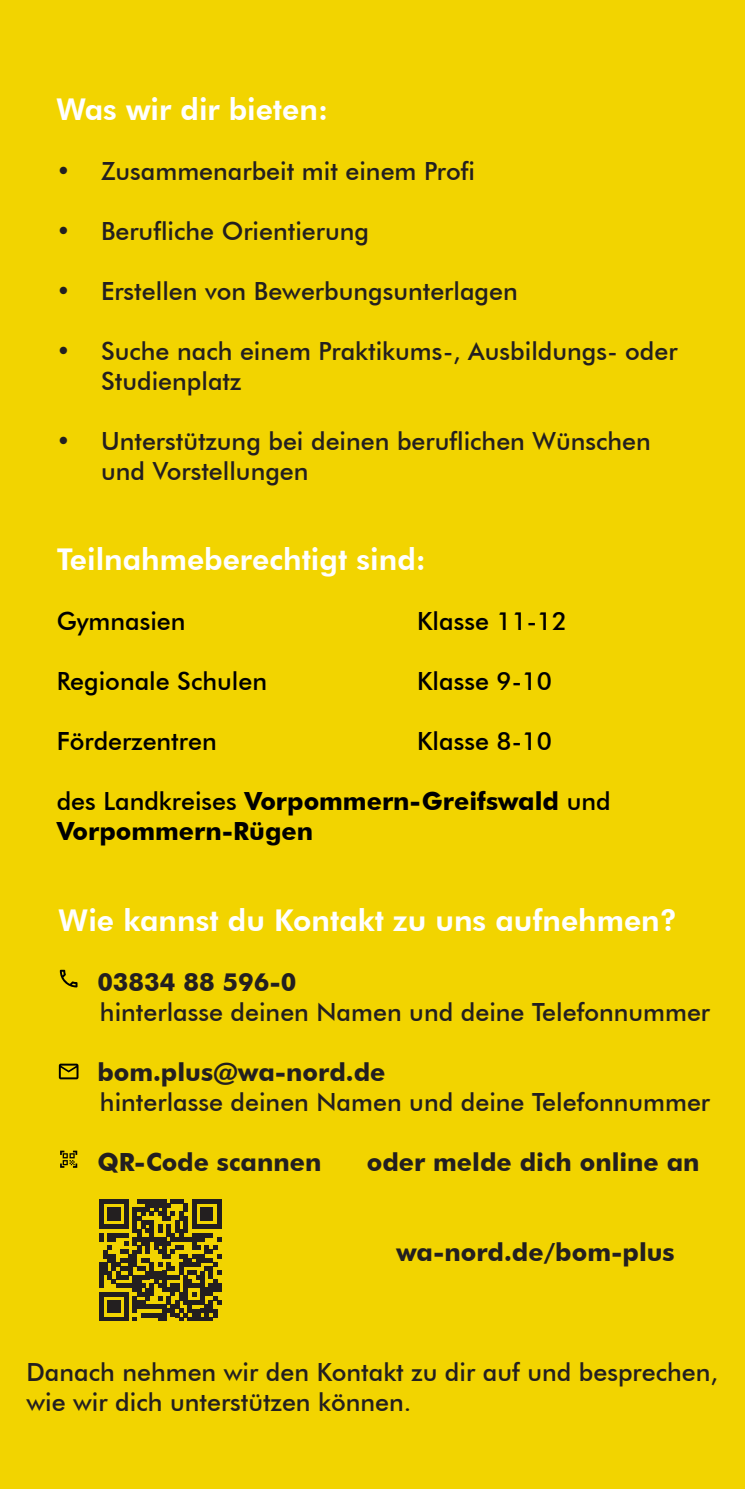
<style>
.page{position:relative;width:745px;height:1489px;background:#fff}
.page>*{position:absolute;margin:0;border:0;box-sizing:border-box;transform-origin:0 0}
.t1{font:800 30px "Futura BT";color:#fff}
.t2{font:500 25px/30px "Futura BT";color:#231f20}
.t3{font:700 25px "Futura BT";color:#231f20}
.t4{font:500 25px "Futura BT";color:#000}
.t5{font:700 25px/30px "Futura BT";color:#000}
.s1{font-weight:500}
</style>
<div class="page">
<div style="left:0;top:0;width:744px;height:1488px;background:#f2d400"></div>
<svg style="left:99px;top:1199px;width:122px;height:121px"></svg>
<svg style="left:60px;top:969px;width:17px;height:18px"></svg>
<svg style="left:59px;top:1063px;width:19px;height:16px"></svg>
<svg style="left:60px;top:1150px;width:17px;height:17px"></svg>
<p class="t1" style="left:56px;top:91px;width:273px">Was wir dir bieten:</p>
<p class="t2" style="left:56px;top:156px;width:420px">• Zusammenarbeit mit einem Profi</p>
<p class="t2" style="left:56px;top:216px;width:314px">• Berufliche Orientierung</p>
<p class="t2" style="left:56px;top:276px;width:463px">• Erstellen von Bewerbungsunterlagen</p>
<p class="t2" style="left:101px;top:336px;width:577px;text-indent:-45px">• Suche nach einem Praktikums-, Ausbildungs- oder<br>Studienplatz</p>
<p class="t2" style="left:101px;top:426px;width:551px;text-indent:-45px">• Unterstützung bei deinen beruflichen Wünschen und Vorstellungen</p>
<p class="t1" style="left:57px;top:541px;width:370px">Teilnahmeberechtigt sind:</p>
<p class="t4" style="left:57px;top:606px;width:130px">Gymnasien</p>
<p class="t4" style="left:417px;top:606px;width:151px">Klasse 11-12</p>
<p class="t4" style="left:57px;top:666px;width:212px">Regionale Schulen</p>
<p class="t4" style="left:417px;top:666px;width:136px">Klasse 9-10</p>
<p class="t4" style="left:57px;top:726px;width:161px">Förderzentren</p>
<p class="t4" style="left:417px;top:726px;width:136px">Klasse 8-10</p>
<p class="t5" style="left:57px;top:786px;width:555px"><span class="s1">des Landkreises</span> Vorpommern-Greifswald <span class="s1">und<br></span>Vorpommern-Rügen</p>
<p class="t1" style="left:58px;top:901px;width:620px">Wie kannst du Kontakt zu uns aufnehmen?</p>
<p class="t3" style="left:97px;top:966px;width:200px">03834 88 596-0</p>
<p class="t2" style="left:100px;top:996px;width:611px">hinterlasse deinen Namen und deine Telefonnummer</p>
<p class="t3" style="left:97px;top:1056px;width:289px">bom.plus@wa-nord.de</p>
<p class="t2" style="left:100px;top:1086px;width:611px">hinterlasse deinen Namen und deine Telefonnummer</p>
<p class="t3" style="left:97px;top:1146px;width:225px">QR-Code scannen</p>
<p class="t3" style="left:366px;top:1146px;width:334px">oder melde dich online an</p>
<p class="t3" style="left:396px;top:1236px;width:279px">wa-nord.de/bom-plus</p>
<p class="t2" style="left:26px;top:1356px;width:692px">Danach nehmen wir den Kontakt zu dir auf und besprechen, wie wir dich unterstützen können.</p>
</div>
